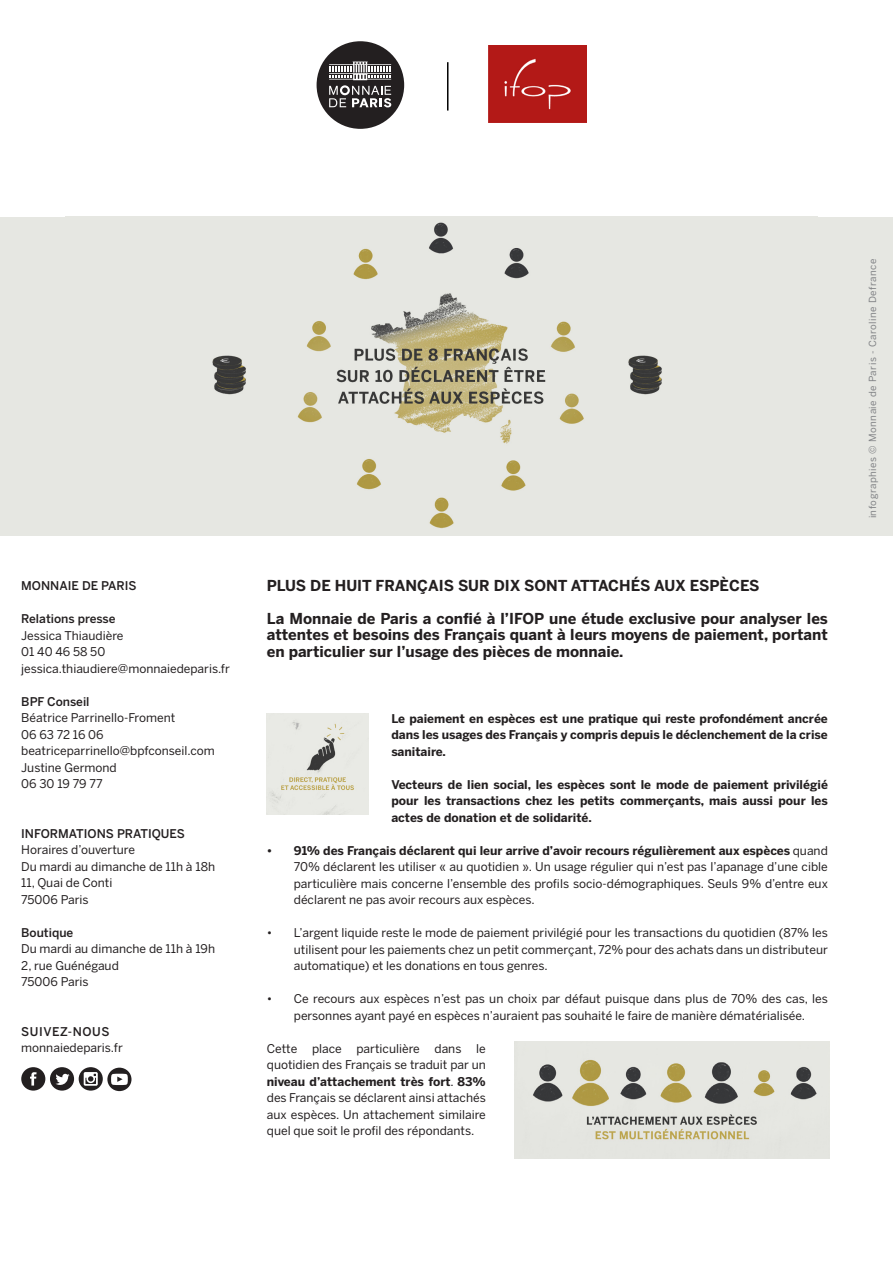
<style>
.page{position:relative;width:893px;height:1263px;background:#fff}
.page>*{position:absolute;margin:0;border:0;box-sizing:border-box;transform-origin:0 0}
.Chapo{font:700 15px/16.5px "Benton Sans";color:#231f20;text-align:justify}
.Chapo-2{font:12px/16.5px "Benton Sans";color:#231f20;text-align:justify}
.Chapo-3{font:700 12px/16.5px "Benton Sans";color:#231f20;text-align:justify}
.Chapo-4{font:500 12px "Benton Sans";color:#231f20}
.Chapo-5{font:500 12px "Benton Sans";letter-spacing:.05em;color:#231f20}
.t1{font:9.75px "Benton Sans";letter-spacing:.05em;color:#808285}
.s1{font-weight:700}
</style>
<div class="page">
<div style="left:0;top:217px;width:893px;height:318px;background:#e6e7e2"></div>
<img style="left:212px;top:222px;width:450px;height:307px">
<svg style="left:21px;top:1067px;width:110px;height:24px"></svg>
<img style="left:514px;top:1042px;width:315px;height:117px">
<img style="left:267px;top:713px;width:101px;height:102px">
<div style="left:317px;top:41px;width:87px;height:88px;background:#231f20;border-radius:50%"></div>
<svg style="left:329px;top:62px;width:62px;height:45px"></svg>
<hr style="left:447px;top:62px;width:1px;height:49px;background:#000">
<img style="left:488px;top:45px;width:99px;height:77px">
<p class="Chapo-4" style="left:21px;top:579px;width:117px">MONNAIE DE PARIS</p>
<p class="Chapo-4" style="left:21px;top:612px;width:96px">Relations presse</p>
<p class="Chapo-2" style="left:21px;top:627px;width:104px">Jessica Thiaudière</p>
<p class="Chapo-2" style="left:21px;top:643px;width:86px">01 40 46 58 50</p>
<p class="Chapo-2" style="left:21px;top:660px;width:210px">jessica.thiaudiere@monnaiedeparis.fr</p>
<p class="Chapo-4" style="left:21px;top:694px;width:70px">BPF Conseil</p>
<p class="Chapo-2" style="left:21px;top:709px;width:156px">Béatrice Parrinello-Froment</p>
<p class="Chapo-2" style="left:21px;top:726px;width:84px">06 63 72 16 06</p>
<p class="Chapo-2" style="left:21px;top:742px;width:195px">beatriceparrinello@bpfconseil.com</p>
<p class="Chapo-2" style="left:21px;top:759px;width:97px">Justine Germond</p>
<p class="Chapo-2" style="left:21px;top:775px;width:83px">06 30 19 79 77</p>
<p class="Chapo-4" style="left:21px;top:826px;width:165px">INFORMATIONS PRATIQUES</p>
<p class="Chapo-2" style="left:21px;top:841px;width:115px">Horaires d’ouverture</p>
<p class="Chapo-2" style="left:21px;top:858px;width:195px">Du mardi au dimanche de 11h à 18h</p>
<p class="Chapo-2" style="left:21px;top:874px;width:93px">11, Quai de Conti</p>
<p class="Chapo-2" style="left:21px;top:891px;width:69px">75006 Paris</p>
<p class="Chapo-4" style="left:21px;top:925px;width:54px">Boutique</p>
<p class="Chapo-2" style="left:21px;top:940px;width:195px">Du mardi au dimanche de 11h à 19h</p>
<p class="Chapo-2" style="left:21px;top:957px;width:99px">2, rue Guénégaud</p>
<p class="Chapo-2" style="left:21px;top:973px;width:69px">75006 Paris</p>
<p class="Chapo" style="left:267px;top:577px;width:494px">PLUS DE HUIT FRANÇAIS SUR DIX SONT ATTACHÉS AUX ESPÈCES</p>
<p class="Chapo" style="left:267px;top:610px;width:562px">La Monnaie de Paris a confié à l’IFOP une étude exclusive pour analyser les attentes et besoins des Français quant à leurs moyens de paiement, portant en particulier sur l’usage des pièces de monnaie.</p>
<p class="Chapo-3" style="left:391px;top:710px;width:438px">Le paiement en espèces est une pratique qui reste profondément ancrée dans les usages des Français y compris depuis le déclenchement de la crise sanitaire.</p>
<p class="Chapo-3" style="left:391px;top:776px;width:438px">Vecteurs de lien social, les espèces sont le mode de paiement privilégié pour les transactions chez les petits commerçants, mais aussi pour les actes de donation et de solidarité.</p>
<p class="Chapo-2" style="left:294px;top:842px;width:536px;text-indent:-27px"><span class="s1">• 91% des Français déclarent qui leur arrive d’avoir recours régulièrement aux espèces</span> quand 70% déclarent les utiliser « au quotidien ». Un usage régulier qui n’est pas l’apanage d’une cible particulière mais concerne l’ensemble des profils socio-démographiques. Seuls 9% d’entre eux déclarent ne pas avoir recours aux espèces.</p>
<p class="Chapo-2" style="left:294px;top:925px;width:535px;text-indent:-27px">• L’argent liquide reste le mode de paiement privilégié pour les transactions du quotidien (87% les utilisent pour les paiements chez un petit commerçant, 72% pour des achats dans un distributeur automatique) et les donations en tous genres.</p>
<p class="Chapo-2" style="left:267px;top:991px;width:563px;text-align:center">• Ce recours aux espèces n’est pas un choix par défaut puisque dans plus de 70% des cas, les personnes ayant payé en espèces n’auraient pas souhaité le faire de manière dématérialisée.</p>
<p class="Chapo-5" style="left:21px;top:1024px;width:90px">SUIVEZ-NOUS</p>
<p class="Chapo-2" style="left:21px;top:1039px;width:103px">monnaiedeparis.fr</p>
<p class="Chapo-2" style="left:267px;top:1040px;width:220px">Cette place particulière dans le quotidien des Français se traduit par un <span class="s1">niveau d’attachement très fort</span>. <span class="s1">83% </span>des Français se déclarent ainsi attachés aux espèces. Un attachement similaire quel que soit le profil des répondants.</p>
<p class="t1" style="left:867px;top:518px;width:261px;rotate:-90deg">infographies © Monnaie de Paris - Caroline Defrance</p>
</div>
